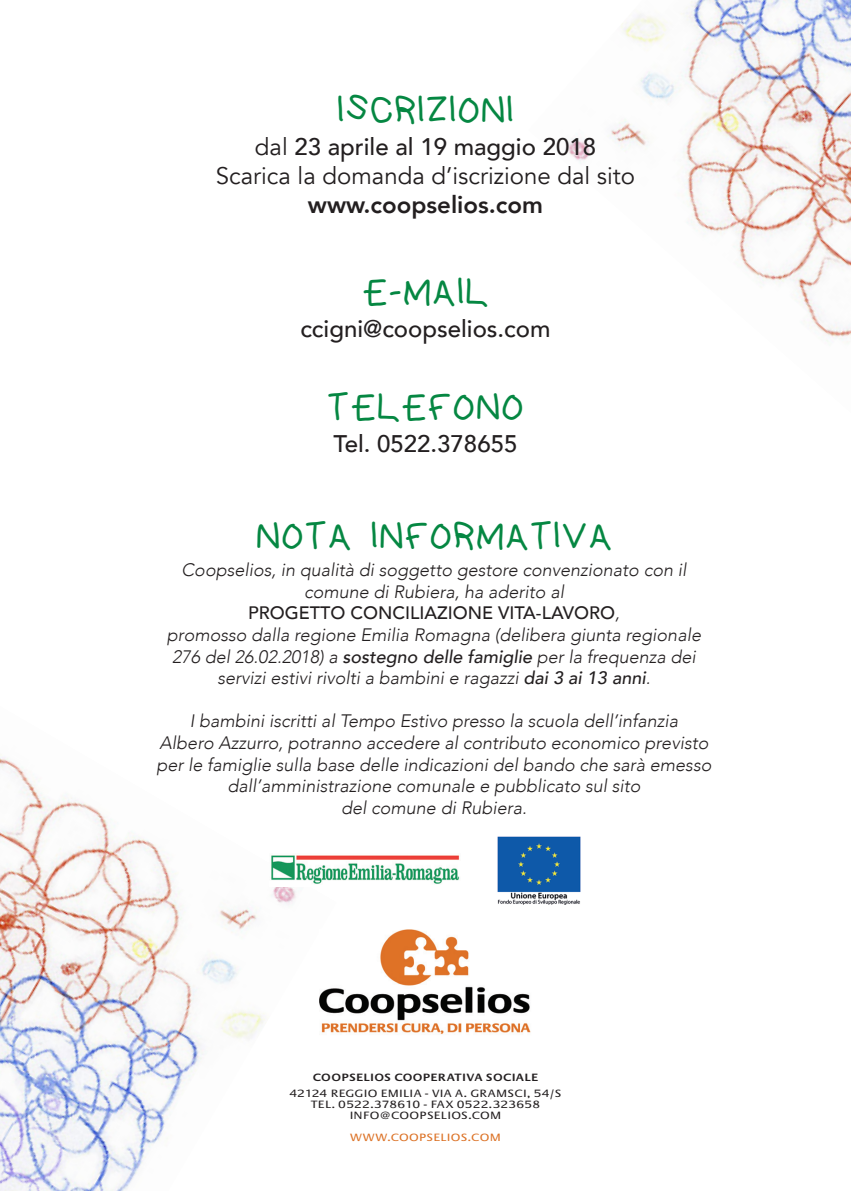
<style>
.page{position:relative;width:851px;height:1191px;background:#fff}
.page>*{position:absolute;margin:0;border:0;box-sizing:border-box;transform-origin:0 0}
.t1{font:40px "kindergarten";color:#058742}
.t2{font:500 24px "Avenir";color:#231f20}
.t3{font:24px "Avenir";color:#231f20}
.t4{font:800 24px "Avenir";color:#231f20}
.t5{font:italic 300 18px/21.6px "Avenir";color:#231f20;text-align:center}
.t6{font:500 18px "Avenir";color:#231f20}
.t7{font:11px "Praxis EF";letter-spacing:.015em;color:#231f20;scale:1.2 1}
.t8{font:600 11px "Praxis EF";letter-spacing:.02em;color:#231f20;scale:1.2 1}
.t9{font:11px "Praxis EF";letter-spacing:.025em;color:#dc7226;scale:1.2 1}
.s1{font-weight:400}
.s2{font-weight:300;font-style:italic}
.s3{font-weight:500}
</style>
<div class="page">
<img style="left:0;top:754px;width:296px;height:437px">
<img style="left:568px;top:0;width:282px;height:342px">
<img style="left:497px;top:836px;width:84px;height:68px">
<img style="left:269px;top:853px;width:191px;height:33px">
<img style="left:319px;top:929px;width:212px;height:106px">
<p class="t1" style="left:336px;top:93px;width:179px">ISCRIZIONI</p>
<p class="t2" style="left:255px;top:126px;width:342px"><span class="s1">dal</span> 23 aprile al 19 maggio 2018</p>
<p class="t3" style="left:216px;top:161px;width:421px">Scarica la domanda d’iscrizione dal sito</p>
<p class="t4" style="left:308px;top:186px;width:237px">www.coopselios.com</p>
<p class="t1" style="left:361px;top:276px;width:129px">E-MAIL</p>
<p class="t2" style="left:300px;top:308px;width:251px">ccigni@coopselios.com</p>
<p class="t1" style="left:326px;top:390px;width:199px">TELEFONO</p>
<p class="t2" style="left:333px;top:423px;width:185px">Tel. 0522.378655</p>
<p class="t1" style="left:255px;top:519px;width:358px">NOTA INFORMATIVA</p>
<p class="t5" style="left:182px;top:559px;width:506px">Coopselios, in qualità di soggetto gestore convenzionato con il comune di Rubiera, ha aderito al</p>
<p class="t6" style="left:248px;top:597px;width:373px">PROGETTO CONCILIAZIONE VITA-LAVORO<span class="s2">,</span></p>
<p class="t5" style="left:167px;top:624px;width:535px">promosso dalla regione Emilia Romagna (delibera giunta regionale<br>276 del 26.02.2018) a <span class="s3">sostegno delle famiglie</span> per la frequenza dei servizi estivi rivolti a bambini e ragazzi <span class="s3">dai 3 ai 13 anni</span>.</p>
<p class="t5" style="left:190px;top:710px;width:489px">I bambini iscritti al Tempo Estivo presso la scuola dell’infanzia</p>
<p class="t5" style="left:156px;top:732px;width:556px">Albero Azzurro, potranno accedere al contributo economico previsto per le famiglie sulla base delle indicazioni del bando che sarà emesso dall’amministrazione comunale e pubblicato sul sito</p>
<p class="t5" style="left:341px;top:797px;width:187px">del comune di Rubiera.</p>
<p class="t8" style="left:313px;top:1070px;width:189px">COOPSELIOS COOPERATIVA SOCIALE</p>
<p class="t7" style="left:289px;top:1087px;width:228px">42124 REGGIO EMILIA - VIA A. GRAMSCI, 54/S</p>
<p class="t7" style="left:310px;top:1098px;width:193px">TEL. 0522.378610 - FAX 0522.323658</p>
<p class="t7" style="left:349px;top:1109px;width:128px">INFO@COOPSELIOS.COM</p>
<p class="t9" style="left:350px;top:1131px;width:127px">WWW.COOPSELIOS.COM</p>
</div>
